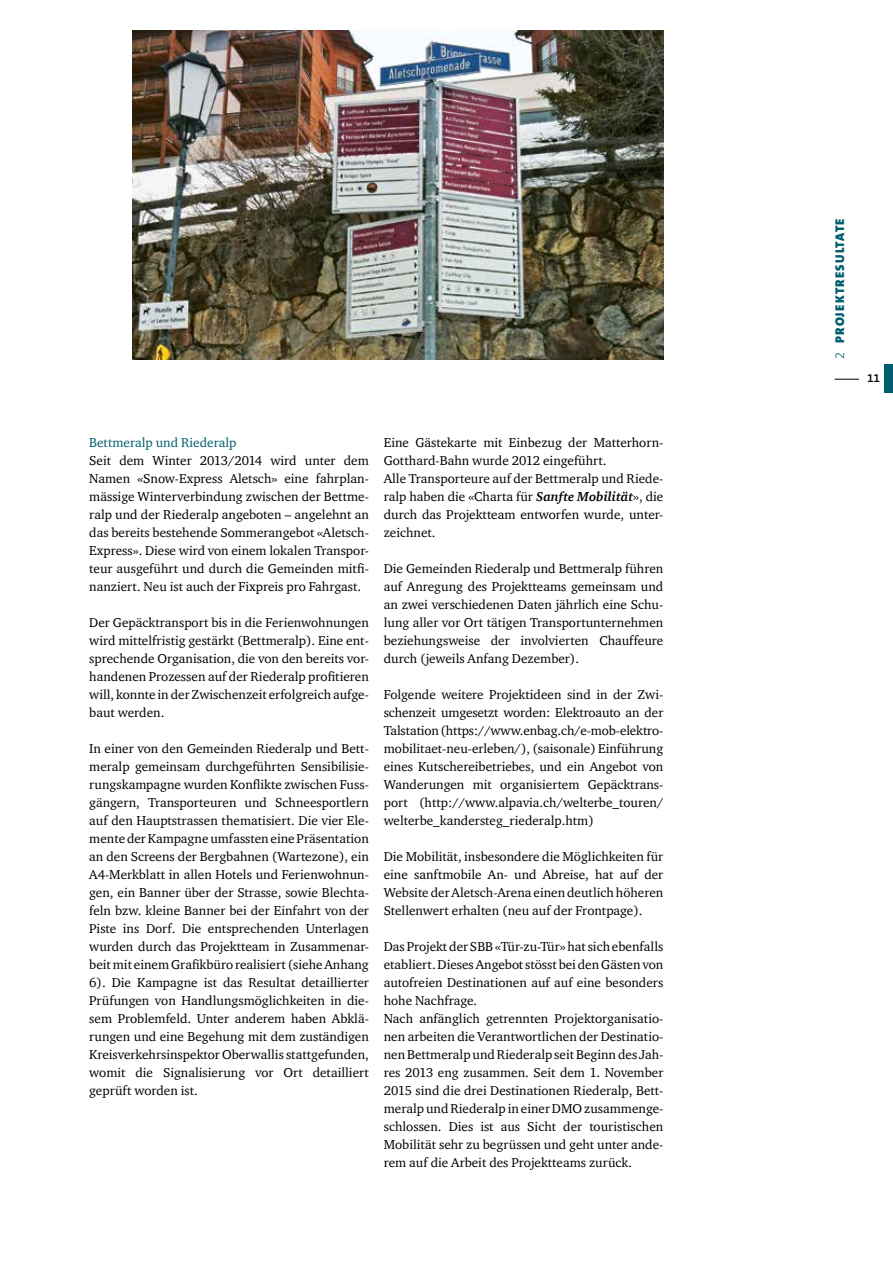
<style>
.page{position:relative;width:893px;height:1263px;background:#fff}
.page>*{position:absolute;margin:0;border:0;box-sizing:border-box;transform-origin:0 0}
.t1{font:13.2px/18px "ITC Charter Com";color:#000;text-align:justify}
.t2{font:13.2px "ITC Charter Com";color:#005e6e}
.t3{font:900 12.75px "The Sans B W9";letter-spacing:.095em;color:#005e6e}
.t4{font:600 12px "The Sans B W6";color:#000}
.s1{font-weight:700;font-style:italic}
.s2{font-family:"The Sans B W3";font-weight:300}
</style>
<div class="page">
<img style="left:132px;top:31px;width:531px;height:328px">
<svg style="left:835px;top:379px;width:24px;height:1px"></svg>
<div style="left:884px;top:364px;width:9px;height:29px;background:#005e6e"></div>
<p class="t2" style="left:89px;top:434px;width:149px">Bettmeralp und Riederalp</p>
<p class="t1" style="left:89px;top:451px;width:281px">Seit dem Winter 2013/2014 wird unter dem Namen «Snow-Express Aletsch» eine fahrplan&shy;mässige Winterverbindung zwischen der Bettme&shy;ralp und der Riederalp angeboten – angelehnt an das bereits bestehende Sommerangebot «Aletsch-Express». Diese wird von einem lokalen Transpor&shy;teur ausgeführt und durch die Gemeinden mitfi&shy;nanziert. Neu ist auch der Fixpreis pro Fahrgast.</p>
<p class="t1" style="left:89px;top:613px;width:281px">Der Gepäcktransport bis in die Ferienwohnungen wird mittelfristig gestärkt (Bettmeralp). Eine ent&shy;sprechende Organisation, die von den bereits vor&shy;handenen Prozessen auf der Riederalp profitieren will, konnte in der Zwischenzeit erfolgreich aufge&shy;baut werden.</p>
<p class="t1" style="left:89px;top:739px;width:281px">In einer von den Gemeinden Riederalp und Bett&shy;meralp gemeinsam durchgeführten Sensibilisie&shy;rungskampagne wurden Konflikte zwischen Fuss&shy;gängern, Transporteuren und Schneesportlern auf den Hauptstrassen thematisiert. Die vier Ele&shy;mente der Kampagne umfassten eine Präsentation an den Screens der Bergbahnen (Wartezone), ein A4-Merkblatt in allen Hotels und Ferienwohnun&shy;gen, ein Banner über der Strasse, sowie Blechta&shy;feln bzw. kleine Banner bei der Einfahrt von der Piste ins Dorf. Die entsprechenden Unterlagen wurden durch das Projektteam in Zusammenar&shy;beit mit einem Grafikbüro realisiert (siehe Anhang 6). Die Kampagne ist das Resultat detaillierter Prüfungen von Handlungsmöglichkeiten in die&shy;sem Problemfeld. Unter anderem haben Abklä&shy;rungen und eine Begehung mit dem zuständigen Kreisverkehrsinspektor Oberwallis stattgefunden, womit die Signalisierung vor Ort detailliert geprüft worden ist.</p>
<p class="t1" style="left:384px;top:433px;width:281px;text-align:left">Eine Gästekarte mit Einbezug der Matterhorn-Gotthard-Bahn wurde 2012 eingeführt.<br>Alle Transporteure auf der Bettmeralp und Riede&shy;ralp haben die «Charta für <span class="s1">Sanfte Mobilität</span>», die durch das Projektteam entworfen wurde, unter&shy;zeichnet.</p>
<p class="t1" style="left:384px;top:559px;width:281px">Die Gemeinden Riederalp und Bettmeralp führen auf Anregung des Projektteams gemeinsam und an zwei verschiedenen Daten jährlich eine Schu&shy;lung aller vor Ort tätigen Transportunternehmen beziehungsweise der involvierten Chauffeure durch (jeweils Anfang Dezember).</p>
<p class="t1" style="left:384px;top:685px;width:281px">Folgende weitere Projektideen sind in der Zwi&shy;schenzeit umgesetzt worden: Elektroauto an der Talstation (https://www.enbag.ch/e-mob-elektro&shy;mobilitaet-neu-erleben/), (saisonale) Einführung eines Kutschereibetriebes, und ein Angebot von Wanderungen mit organisiertem Gepäcktrans&shy;port (http://www.alpavia.ch/welterbe_touren/ welterbe_kandersteg_riederalp.htm)</p>
<p class="t1" style="left:384px;top:847px;width:281px">Die Mobilität, insbesondere die Möglichkeiten für eine sanftmobile An- und Abreise, hat auf der Website der Aletsch-Arena einen deutlich höheren Stellenwert erhalten (neu auf der Frontpage).</p>
<p class="t1" style="left:384px;top:937px;width:281px;text-align:left">Das Projekt der SBB «Tür-zu-Tür» hat sich ebenfalls etabliert. Dieses Angebot stösst bei den Gästen von autofreien Destinationen auf auf eine besonders hohe Nachfrage.<br>Nach anfänglich getrennten Projektorganisatio&shy;nen arbeiten die Verantwortlichen der Destinatio&shy;nen Bettmeralp und Riederalp seit Beginn des Jah&shy;res 2013 eng zusammen. Seit dem 1. November 2015 sind die drei Destinationen Riederalp, Bett&shy;meralp und Riederalp in einer DMO zusammenge&shy;schlossen. Dies ist aus Sicht der touristischen Mobilität sehr zu begrüssen und geht unter ande&shy;rem auf die Arbeit des Projektteams zurück.</p>
<p class="t3" style="left:832px;top:358px;width:141px;rotate:-90deg"><span class="s2">2</span> PROJEKTRESULTATE</p>
<p class="t4" style="left:867px;top:370px;width:15px">11</p>
</div>
